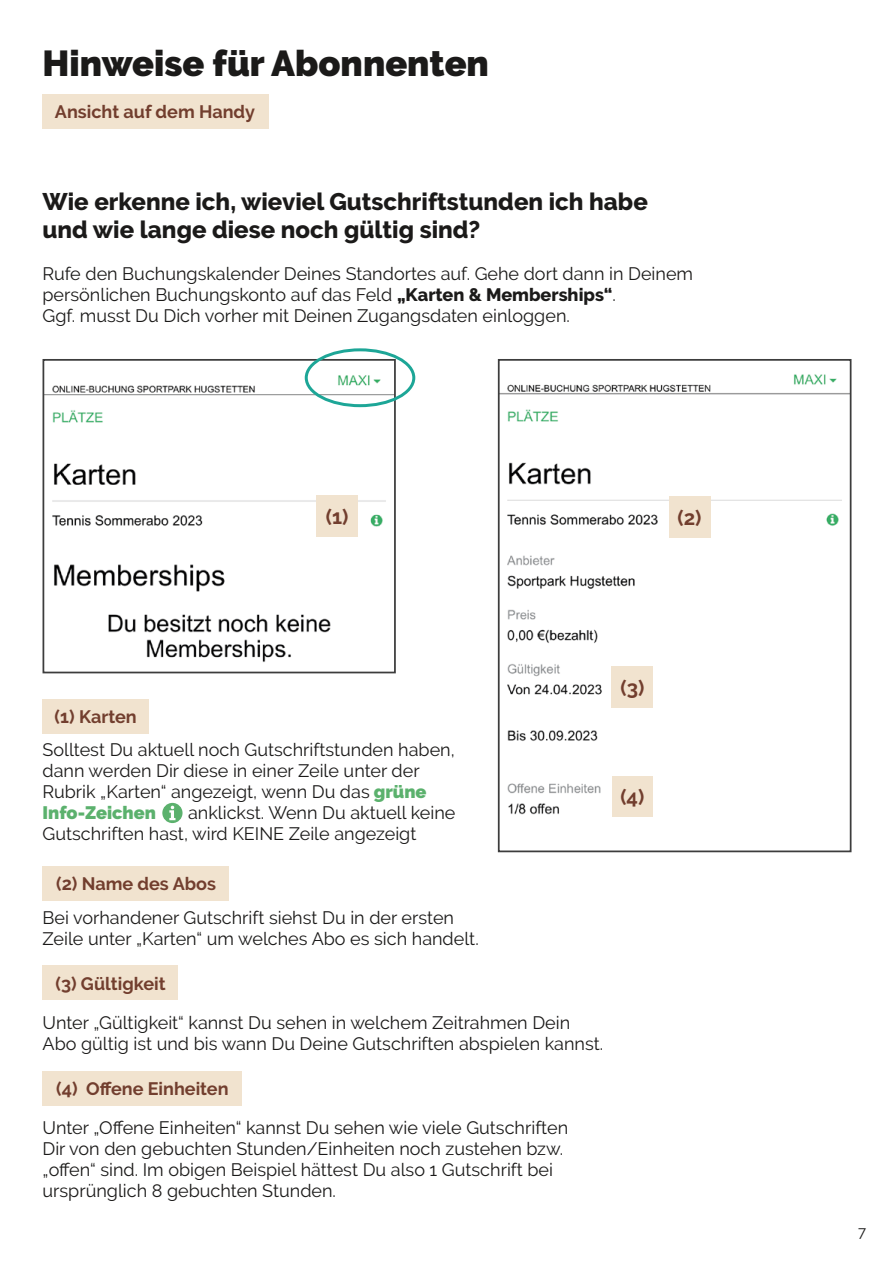
<style>
.page{position:relative;width:893px;height:1263px;background:#fff}
.page>*{position:absolute;margin:0;border:0;box-sizing:border-box;transform-origin:0 0}
.t1{font:900 36px "Raleway";color:#1b1a19}
.t2{font:800 24px/28.5px "Raleway";color:#1b1a19}
.t3{font:700 20.4px "Raleway";color:#723e2e}
.t4{font:700 20.1px "Raleway";color:#723e2e}
.t5{font:18px/21px "Raleway";color:#1b1a19}
.t6{font:700 18px "Raleway";color:#723e2e}
.t7{font:15px "Raleway";color:#1b1a19}
.s1{font-weight:800}
.s2{font-weight:900;color:#5bb16d}
</style>
<div class="page">
<div style="left:43px;top:95px;width:226px;height:34px;background:#f1e3cf"></div>
<div style="left:43px;top:1071px;width:199px;height:35px;background:#f1e3cf"></div>
<div style="left:43px;top:699px;width:106px;height:34px;background:#f1e3cf"></div>
<div style="left:43px;top:866px;width:186px;height:34px;background:#f1e3cf"></div>
<div style="left:43px;top:966px;width:135px;height:34px;background:#f1e3cf"></div>
<img style="left:501px;top:374px;width:347px;height:441px">
<div style="left:498px;top:359px;width:353px;height:493px;border:2px solid #3d3d3d"></div>
<img style="left:46px;top:362px;width:347px;height:301px">
<div style="left:43px;top:359px;width:353px;height:314px;border:2px solid #3d3d3d"></div>
<div style="left:305px;top:348px;width:110px;height:59px;border:3px solid #1da697;border-radius:50%"></div>
<div style="left:316px;top:496px;width:42px;height:41px;background:#f1e3cf"></div>
<div style="left:612px;top:666px;width:41px;height:42px;background:#f1e3cf"></div>
<div style="left:669px;top:497px;width:41px;height:41px;background:#f1e3cf"></div>
<div style="left:612px;top:776px;width:41px;height:41px;background:#f1e3cf"></div>
<div style="left:162px;top:803px;width:21px;height:20px;background:#5bb16d;border-radius:50%"></div>
<svg style="left:169px;top:806px;width:6px;height:14px"></svg>
<h1 class="t1" style="left:43px;top:43px;width:448px">Hinweise für Abonnenten</h1>
<p class="t6" style="left:55px;top:102px;width:202px">Ansicht auf dem Handy</p>
<h2 class="t2" style="left:43px;top:187px;width:607px">Wie erkenne ich, wieviel Gutschriftstunden ich habe und wie lange diese noch gültig sind?</h2>
<p class="t5" style="left:43px;top:263px;width:652px">Rufe den Buchungskalender Deines Standortes auf. Gehe dort dann in Deinem persönlichen Buchungskonto auf das Feld <span class="s1">„Karten &amp; Memberships“</span>.<br>Ggf. musst Du Dich vorher mit Deinen Zugangsdaten einloggen.</p>
<p class="t3" style="left:326px;top:505px;width:24px">(1)</p>
<p class="t3" style="left:677px;top:506px;width:26px">(2)</p>
<p class="t6" style="left:55px;top:706px;width:84px">(1) Karten</p>
<p class="t5" style="left:43px;top:739px;width:414px">Solltest Du aktuell noch Gutschriftstunden haben, dann werden Dir diese in einer Zeile unter der Rubrik „Karten“ angezeigt, wenn Du das <span class="s2">grüne Info-Zeichen</span></p>
<p class="t5" style="left:43px;top:802px;width:414px;text-indent:146px">anklickst. Wenn Du aktuell keine<br>Gutschriften hast, wird KEINE Zeile angezeigt</p>
<p class="t6" style="left:56px;top:873px;width:161px">(2) Name des Abos</p>
<p class="t5" style="left:43px;top:907px;width:438px">Bei vorhandener Gutschrift siehst Du in der ersten<br>Zeile unter „Karten“ um welches Abo es sich handelt.</p>
<p class="t6" style="left:55px;top:973px;width:112px">(3) Gültigkeit</p>
<p class="t5" style="left:43px;top:1012px;width:562px">Unter „Gültigkeit“ kannst Du sehen in welchem Zeitrahmen Dein<br>Abo gültig ist und bis wann Du Deine Gutschriften abspielen kannst.</p>
<p class="t6" style="left:56px;top:1079px;width:174px">(4) Offene Einheiten</p>
<p class="t5" style="left:43px;top:1117px;width:527px">Unter „Offene Einheiten“ kannst Du sehen wie viele Gutschriften Dir von den gebuchten Stunden/Einheiten noch zustehen bzw. „offen“ sind. Im obigen Beispiel hättest Du also 1 Gutschrift bei ursprünglich 8 gebuchten Stunden.</p>
<p class="t3" style="left:620px;top:676px;width:25px">(3)</p>
<p class="t4" style="left:620px;top:786px;width:26px">(4)</p>
<p class="t7" style="left:858px;top:1223px;width:10px">7</p>
</div>
